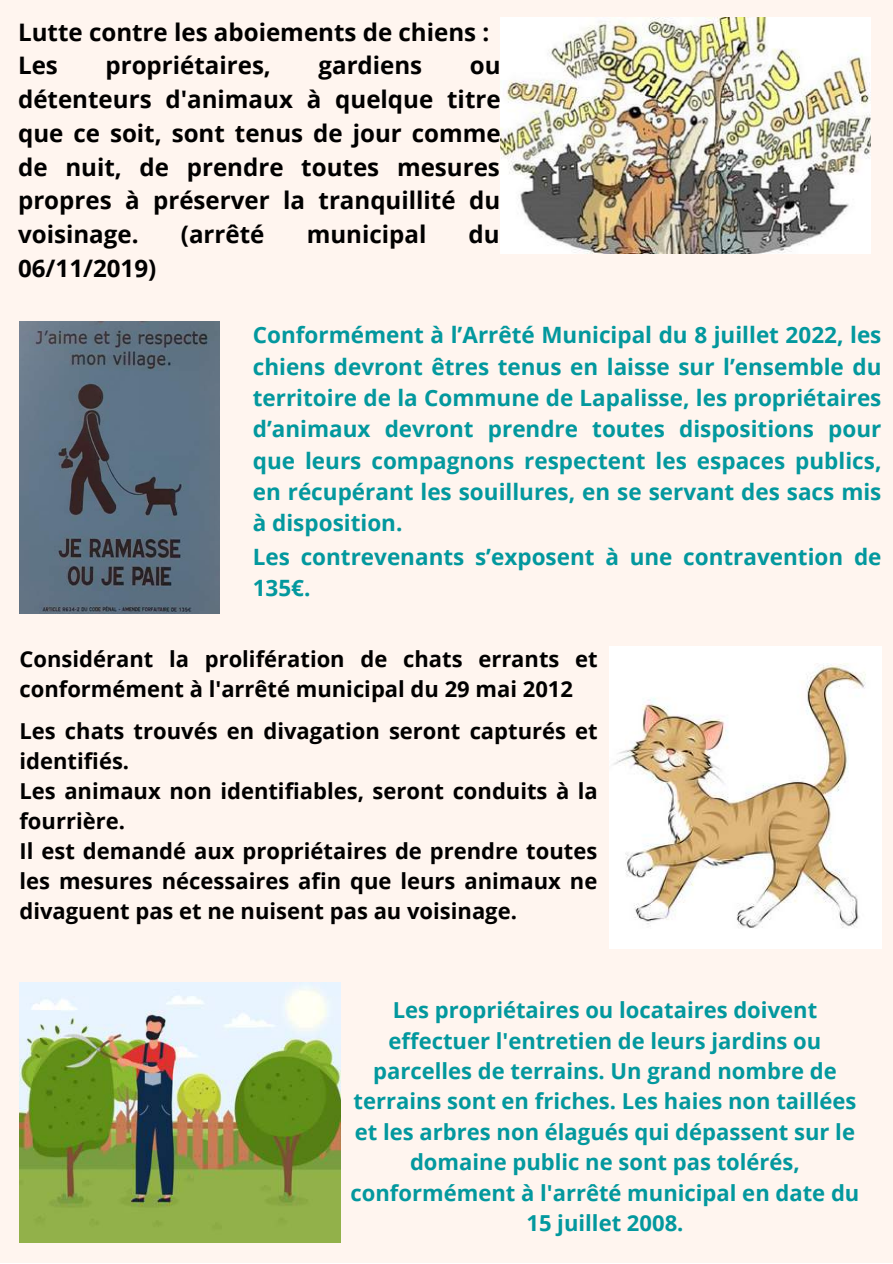
<style>
.page{position:relative;width:893px;height:1264px;background:#fff}
.page>*{position:absolute;margin:0;border:0;box-sizing:border-box;transform-origin:0 0}
.t1{font:700 24.15px/33.8px "Open Sans";color:#000}
.t2{font:700 22.5px/31.3px "Open Sans";color:#03989e;text-align:justify}
.t3{font:700 22.05px/30.3px "Open Sans";color:#03989e;text-align:center}
.t4{font:700 21.9px/30px "Open Sans";color:#000}
</style>
<div class="page">
<div style="left:0;top:0;width:892px;height:1262px;background:#fff5ef"></div>
<img style="left:500px;top:17px;width:370px;height:236px">
<img style="left:609px;top:646px;width:272px;height:302px">
<img style="left:19px;top:982px;width:321px;height:260px">
<img style="left:19px;top:321px;width:201px;height:292px">
<p class="t1" style="left:18px;top:14px;width:472px">Lutte contre les aboiements de chiens :<br>Les</p>
<p class="t1" style="left:105px;top:48px;width:167px">propriétaires,</p>
<p class="t1" style="left:318px;top:48px;width:105px">gardiens</p>
<p class="t1" style="left:18px;top:48px;width:484px;text-align:justify;text-indent:451px">ou détenteurs d'animaux à quelque titre que ce soit, sont tenus de jour comme de nuit, de prendre toutes mesures propres à préserver la tranquillité du voisinage.</p>
<p class="t1" style="left:181px;top:217px;width:85px">(arrêté</p>
<p class="t1" style="left:307px;top:217px;width:121px">municipal</p>
<p class="t1" style="left:468px;top:217px;width:33px">du</p>
<p class="t1" style="left:18px;top:250px;width:140px">06/11/2019)</p>
<p class="t2" style="left:253px;top:319px;width:630px">Conformément à l’Arrêté Municipal du 8 juillet 2022, les chiens devront êtres tenus en laisse sur l’ensemble du territoire de la Commune de Lapalisse, les propriétaires d’animaux devront prendre toutes dispositions pour que leurs compagnons respectent les espaces publics, en récupérant les souillures, en se servant des sacs mis à disposition.</p>
<p class="t2" style="left:253px;top:540px;width:630px">Les contrevenants s’exposent à une contravention de<br>135€.</p>
<p class="t4" style="left:19px;top:643px;width:579px">Considérant la prolifération de chats errants et conformément à l'arrêté municipal du 29 mai 2012</p>
<p class="t4" style="left:19px;top:715px;width:580px">Les chats trouvés en divagation seront capturés et identifiés.<br>Les animaux non identifiables, seront conduits à la fourrière.<br>Il est demandé aux propriétaires de prendre toutes les mesures nécessaires afin que leurs animaux ne divaguent pas et ne nuisent pas au voisinage.</p>
<p class="t3" style="left:350px;top:994px;width:510px">Les propriétaires ou locataires doivent effectuer l'entretien de leurs jardins ou parcelles de terrains. Un grand nombre de terrains sont en friches. Les haies non taillées et les arbres non élagués qui dépassent sur le domaine public ne sont pas tolérés, conformément à l'arrêté municipal en date du 15 juillet 2008.</p>
</div>
